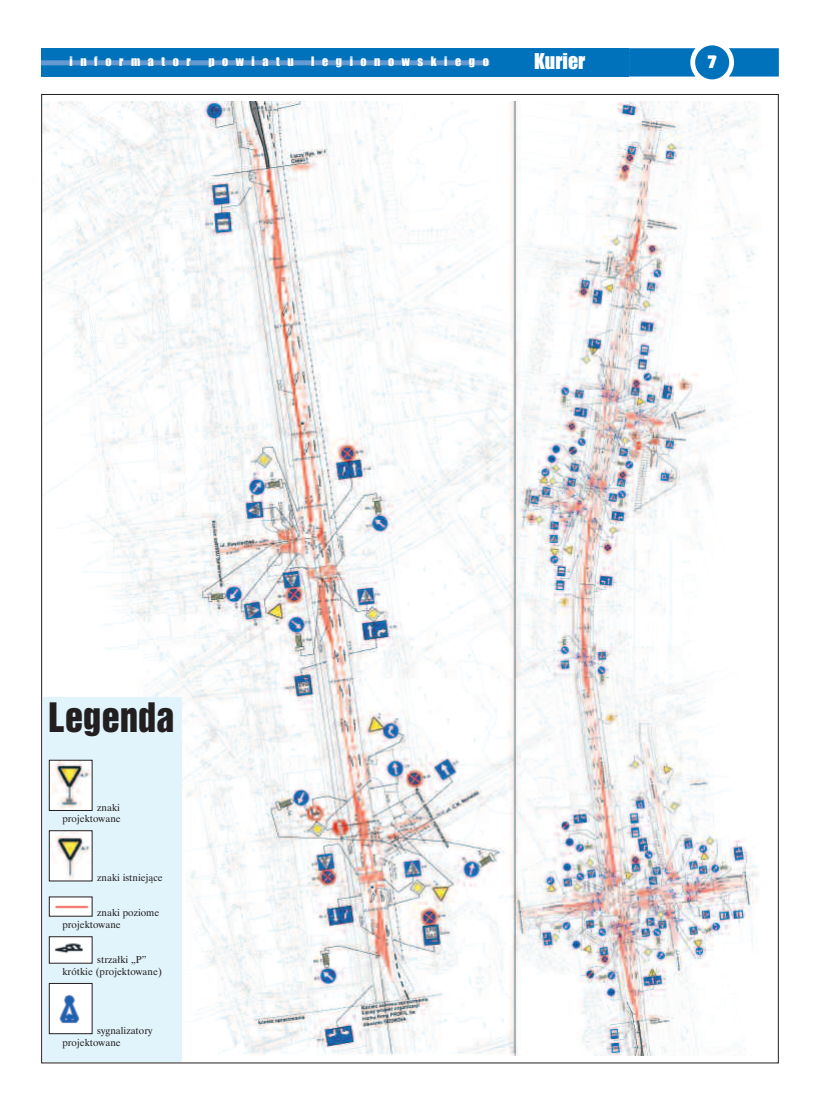
<style>
.page{position:relative;width:820px;height:1106px;background:#fff}
.page>*{position:absolute;margin:0;border:0;box-sizing:border-box;transform-origin:0 0}
.t1{font:37px "Szwajcar Inserat EE";color:#231f20}
.t2{font:20px "Impact";color:#fff}
.t3{font:800 18px "Bahamas";color:#fff}
.t4{font:12px "Impact";letter-spacing:.635em;color:#fff}
.t5{font:10px/11.7px "Time Ibis EE";color:#231f20}
</style>
<div class="page">
<svg style="left:628px;top:48px;width:150px;height:29px;background:#1a80c2"></svg>
<div style="left:694px;top:45px;width:35px;height:34px;background:#0072bc;border-radius:50%"></div>
<div style="left:41px;top:48px;width:449px;height:29px;background:#0072bc"></div>
<div style="left:41px;top:60px;width:448px;height:5px;background:#6599d1"></div>
<div style="left:490px;top:48px;width:138px;height:29px;background:#0072bc"></div>
<img style="left:43px;top:102px;width:716px;height:953px">
<div style="left:43px;top:697px;width:138px;height:364px;background:#e1f4fc"></div>
<div style="left:49px;top:983px;width:43px;height:50px;background:#fff"></div>
<img style="left:59px;top:994px;width:21px;height:30px">
<div style="left:49px;top:983px;width:43px;height:50px;border:1px solid #231f20"></div>
<img style="left:51px;top:938px;width:39px;height:23px">
<div style="left:49px;top:936px;width:43px;height:27px;border:1px solid #231f20"></div>
<img style="left:51px;top:898px;width:39px;height:16px">
<img style="left:51px;top:832px;width:39px;height:47px">
<div style="left:49px;top:830px;width:43px;height:51px;border:1px solid #231f20"></div>
<img style="left:51px;top:762px;width:39px;height:46px">
<div style="left:49px;top:760px;width:43px;height:50px;border:1px solid #231f20"></div>
<p class="t4" style="left:69px;top:54px;width:123px">informator</p>
<p class="t4" style="left:208px;top:54px;width:87px">powiatu</p>
<p class="t4" style="left:311px;top:54px;width:179px">legionowskiego</p>
<h2 class="t2" style="left:534px;top:49px;width:53px">Kurier</h2>
<h3 class="t3" style="left:706px;top:52px;width:12px">7</h3>
<h1 class="t1" style="left:48px;top:702px;width:128px">Legenda</h1>
<p class="t5" style="left:62px;top:802px;width:60px;text-align:right">znaki projektowane</p>
<p class="t5" style="left:97px;top:872px;width:67px">znaki istniejące</p>
<p class="t5" style="left:62px;top:908px;width:98px;text-indent:35px">znaki poziome projektowane</p>
<p class="t5" style="left:62px;top:955px;width:101px;text-indent:35px">strzałki „P” krótkie (projektowane)</p>
<p class="t5" style="left:62px;top:1025px;width:92px;text-indent:35px">sygnalizatory projektowane</p>
</div>
